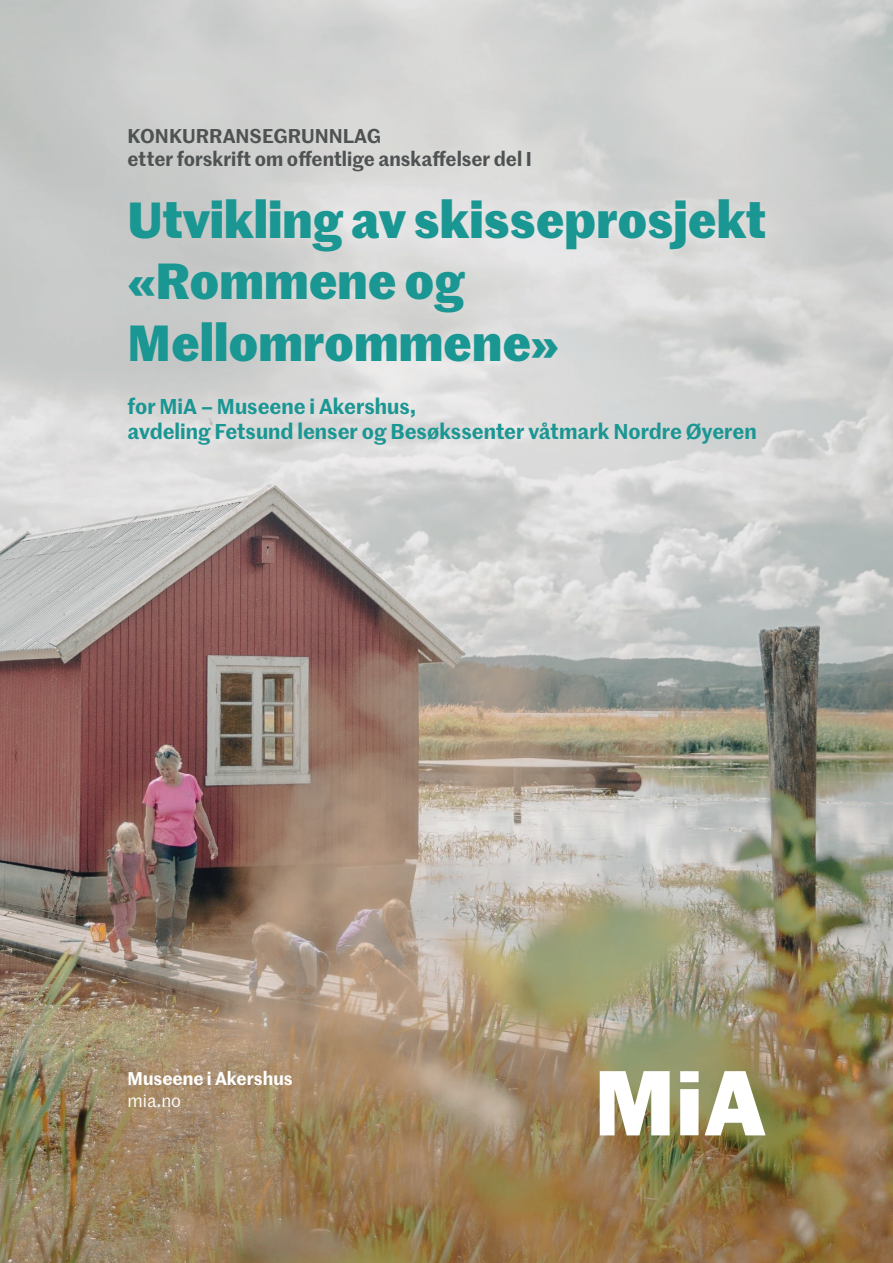
<style>
.page{position:relative;width:893px;height:1263px;background:#fff}
.page>*{position:absolute;margin:0;border:0;box-sizing:border-box;transform-origin:0 0}
.t1{font:700 49.5px/61.5px "Marr Sans";color:#1a9693}
.t2{font:600 21px/25.2px "Marr Sans";color:#1a9693}
.t3{font:600 19.5px/23.4px "Marr Sans";color:#4f5252}
.t4{font:600 18px "Marr Sans";color:#fff}
.t5{font:18px "Marr Sans";color:#fff}
</style>
<div class="page">
<img style="left:0;top:0;width:893px;height:1263px">
<svg style="left:600px;top:1071px;width:70px;height:64px"></svg>
<svg style="left:705px;top:1071px;width:60px;height:64px"></svg>
<svg style="left:680px;top:1071px;width:19px;height:64px"></svg>
<p class="t3" style="left:128px;top:123px;width:406px">KONKURRANSEGRUNNLAG<br>etter forskrift om offentlige anskaffelser del I</p>
<h1 class="t1" style="left:128px;top:186px;width:640px">Utvikling av skisseprosjekt «Rommene og<br>Mellomrommene»</h1>
<p class="t2" style="left:128px;top:392px;width:631px">for MiA – Museene i Akershus,<br>avdeling Fetsund lenser og Besøkssenter våtmark Nordre Øyeren</p>
<p class="t4" style="left:128px;top:1065px;width:167px">Museene i Akershus</p>
<p class="t5" style="left:128px;top:1087px;width:55px">mia.no</p>
</div>
